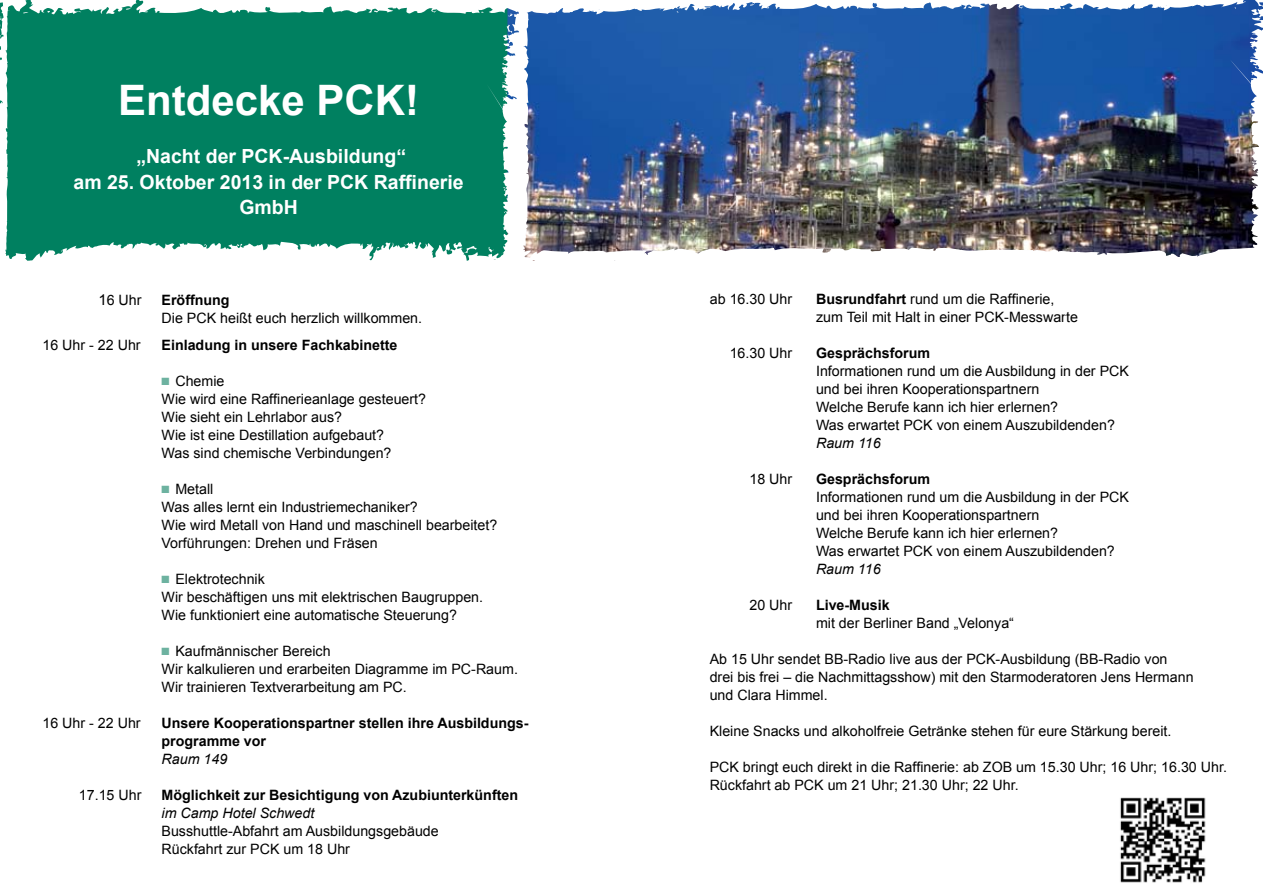
<style>
.page{position:relative;width:1263px;height:893px;background:#fff}
.page>*{position:absolute;margin:0;border:0;box-sizing:border-box;transform-origin:0 0}
.t1{font:700 42px "Arial";color:#fff}
.t2{font:700 19.5px/25.5px "Arial";color:#fff;text-align:center}
.t3{font:14.25px/18px "Arial";color:#000}
.t4{font:700 14.25px/18px "Arial";color:#000}
.t5{font:italic 14.25px "Arial";color:#000}
.s1{font-size:15px}
.s2{color:#6db2a0}
.s3{font-weight:700}
</style>
<div class="page">
<img style="left:0;top:0;width:1263px;height:261px">
<img style="left:1120px;top:797px;width:86px;height:86px">
<h1 class="t1" style="left:118px;top:77px;width:303px">Entdecke PCK!</h1>
<h2 class="t2" style="left:74px;top:144px;width:392px">„Nacht der PCK-Ausbildung“<br>am 25. Oktober 2013 in der PCK Raffinerie<br>GmbH</h2>
<p class="t3" style="left:98px;top:291px;width:45px"><span class="s1">1</span>6 Uhr</p>
<p class="t4" style="left:162px;top:291px;width:70px">Eröffnung</p>
<p class="t3" style="left:162px;top:309px;width:262px">Die PCK heißt euch herzlich willkommen.</p>
<p class="t3" style="left:43px;top:336px;width:100px">16 Uhr - 22 Uhr</p>
<p class="t4" style="left:162px;top:336px;width:237px">Einladung in unsere Fachkabinette</p>
<p class="t3" style="left:162px;top:372px;width:266px"><span class="s2">■</span> Chemie<br>Wie wird eine Raffinerieanlage gesteuert?<br>Wie sieht ein Lehrlabor aus?<br>Wie ist eine Destillation aufgebaut?<br>Was sind chemische Verbindungen?</p>
<p class="t3" style="left:162px;top:480px;width:337px"><span class="s2">■</span> Metall<br>Was alles lernt ein Industriemechaniker?<br>Wie wird Metall von Hand und maschinell bearbeitet?<br>Vorführungen: Drehen und Fräsen</p>
<p class="t3" style="left:162px;top:570px;width:323px"><span class="s2">■</span> Elektrotechnik<br>Wir beschäftigen uns mit elektrischen Baugruppen.<br>Wie funktioniert eine automatische Steuerung?</p>
<p class="t3" style="left:162px;top:642px;width:358px"><span class="s2">■</span> Kaufmännischer Bereich<br>Wir kalkulieren und erarbeiten Diagramme im PC-Raum.<br>Wir trainieren Textverarbeitung am PC.</p>
<p class="t3" style="left:42px;top:714px;width:100px">16 Uhr - 22 Uhr</p>
<p class="t4" style="left:162px;top:714px;width:368px">Unsere Kooperationspartner stellen ihre Ausbildungs&shy;programme vor</p>
<p class="t5" style="left:162px;top:751px;width:67px">Raum 149</p>
<p class="t3" style="left:79px;top:786px;width:64px">17.15 Uhr</p>
<p class="t4" style="left:162px;top:786px;width:358px">Möglichkeit zur Besichtigung von Azubiunterkünften</p>
<p class="t5" style="left:162px;top:805px;width:154px">im Camp Hotel Schwedt</p>
<p class="t3" style="left:162px;top:822px;width:279px">Busshuttle-Abfahrt am Ausbildungsgebäude<br>Rückfahrt zur PCK um 18 Uhr</p>
<p class="t3" style="left:710px;top:290px;width:84px">ab 16.30 Uhr</p>
<p class="t3" style="left:816px;top:290px;width:263px"><span class="s3">Busrundfahrt</span> rund um die Raffinerie, zum Teil mit Halt in einer PCK-Messwarte</p>
<p class="t3" style="left:730px;top:344px;width:64px">16.30 Uhr</p>
<p class="t4" style="left:816px;top:344px;width:116px">Gesprächsforum</p>
<p class="t3" style="left:816px;top:362px;width:314px">Informationen rund um die Ausbildung in der PCK und bei ihren Kooperationspartnern<br>Welche Berufe kann ich hier erlernen?<br>Was erwartet PCK von einem Auszubildenden?</p>
<p class="t5" style="left:816px;top:435px;width:66px">Raum 116</p>
<p class="t3" style="left:749px;top:470px;width:44px">18 Uhr</p>
<p class="t4" style="left:816px;top:470px;width:116px">Gesprächsforum</p>
<p class="t3" style="left:816px;top:488px;width:314px">Informationen rund um die Ausbildung in der PCK und bei ihren Kooperationspartnern<br>Welche Berufe kann ich hier erlernen?<br>Was erwartet PCK von einem Auszubildenden?</p>
<p class="t5" style="left:816px;top:561px;width:66px">Raum 116</p>
<p class="t3" style="left:749px;top:596px;width:44px">20 Uhr</p>
<p class="t4" style="left:816px;top:596px;width:75px">Live-Musik</p>
<p class="t3" style="left:816px;top:614px;width:200px">mit der Berliner Band „Velonya“</p>
<p class="t3" style="left:710px;top:650px;width:485px">Ab 15 Uhr sendet BB-Radio live aus der PCK-Ausbildung (BB-Radio von drei bis frei – die Nachmittagsshow) mit den Starmoderatoren Jens Hermann und Clara Himmel.</p>
<p class="t3" style="left:710px;top:722px;width:463px">Kleine Snacks und alkoholfreie Getränke stehen für eure Stärkung bereit.</p>
<p class="t3" style="left:710px;top:758px;width:519px">PCK bringt euch direkt in die Raffinerie: ab ZOB um 15.30 Uhr; 16 Uhr; 16.30 Uhr.<br>Rückfahrt ab PCK um 21 Uhr; 21.30 Uhr; 22 Uhr.</p>
</div>
